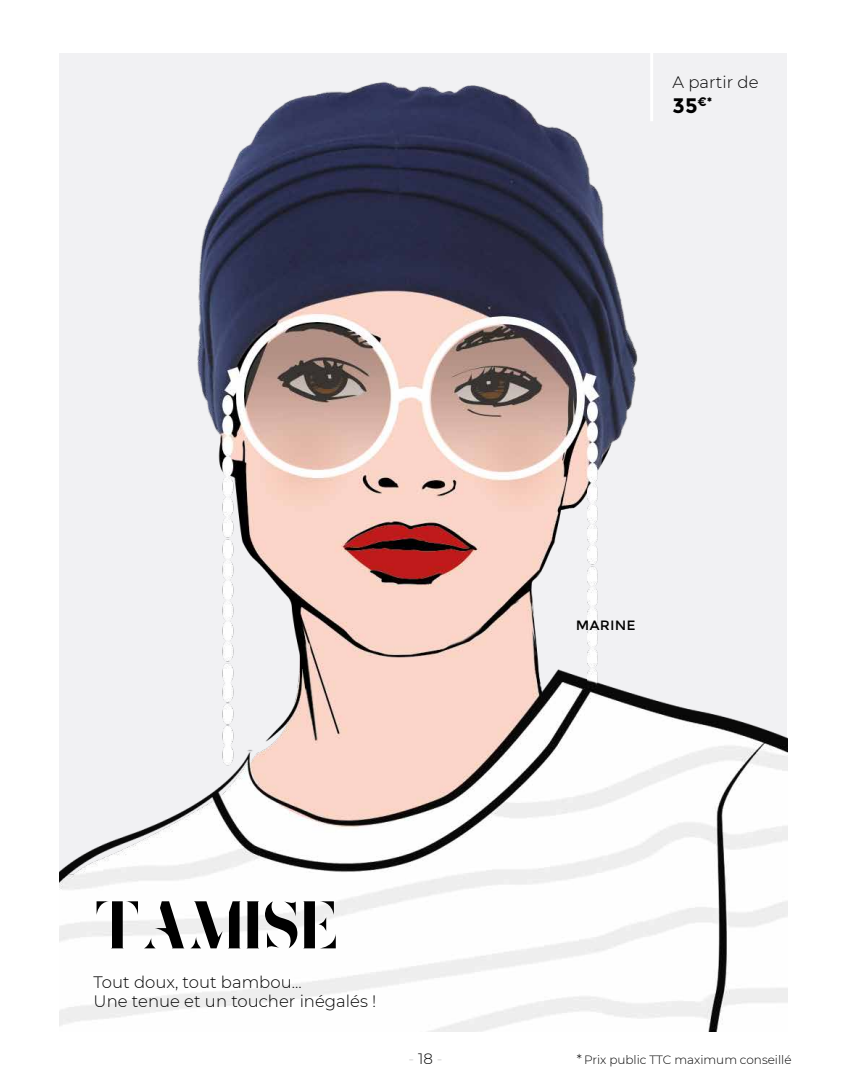
<style>
.page{position:relative;width:851px;height:1085px;background:#fff}
.page>*{position:absolute;margin:0;border:0;box-sizing:border-box;transform-origin:0 0}
.t1{font:58.95px "Zefani Stencil";color:#000}
.t2{font:700 21px "Montserrat";color:#000}
.t3{font:300 16.5px/19.8px "Montserrat";color:#000}
.t4{font:300 15px "Montserrat";color:#c6c6c6}
.t5{font:13.5px "Montserrat";color:#000}
.t6{font:300 12px "Montserrat";color:#000}
.s1{color:#000}
.s2{font-size:13.5px}
</style>
<div class="page">
<img style="left:59px;top:54px;width:728px;height:977px">
<hr style="left:650px;top:45px;width:3px;height:76px;background:#fff">
<p class="t3" style="left:672px;top:72px;width:87px">A partir de</p>
<p class="t2" style="left:672px;top:93px;width:41px">35<sup>€*</sup></p>
<p class="t5" style="left:575px;top:617px;width:61px">MARINE</p>
<h1 class="t1" style="left:94px;top:897px;width:246px">TAMISE</h1>
<p class="t3" style="left:94px;top:971px;width:284px">Tout doux, tout bambou...<br>Une tenue et un toucher inégalés !</p>
<p class="t4" style="left:408px;top:1047px;width:35px">- <span class="s1">18</span> -</p>
<p class="t6" style="left:576px;top:1051px;width:216px"><span class="s2">*</span> Prix public TTC maximum conseillé</p>
</div>
